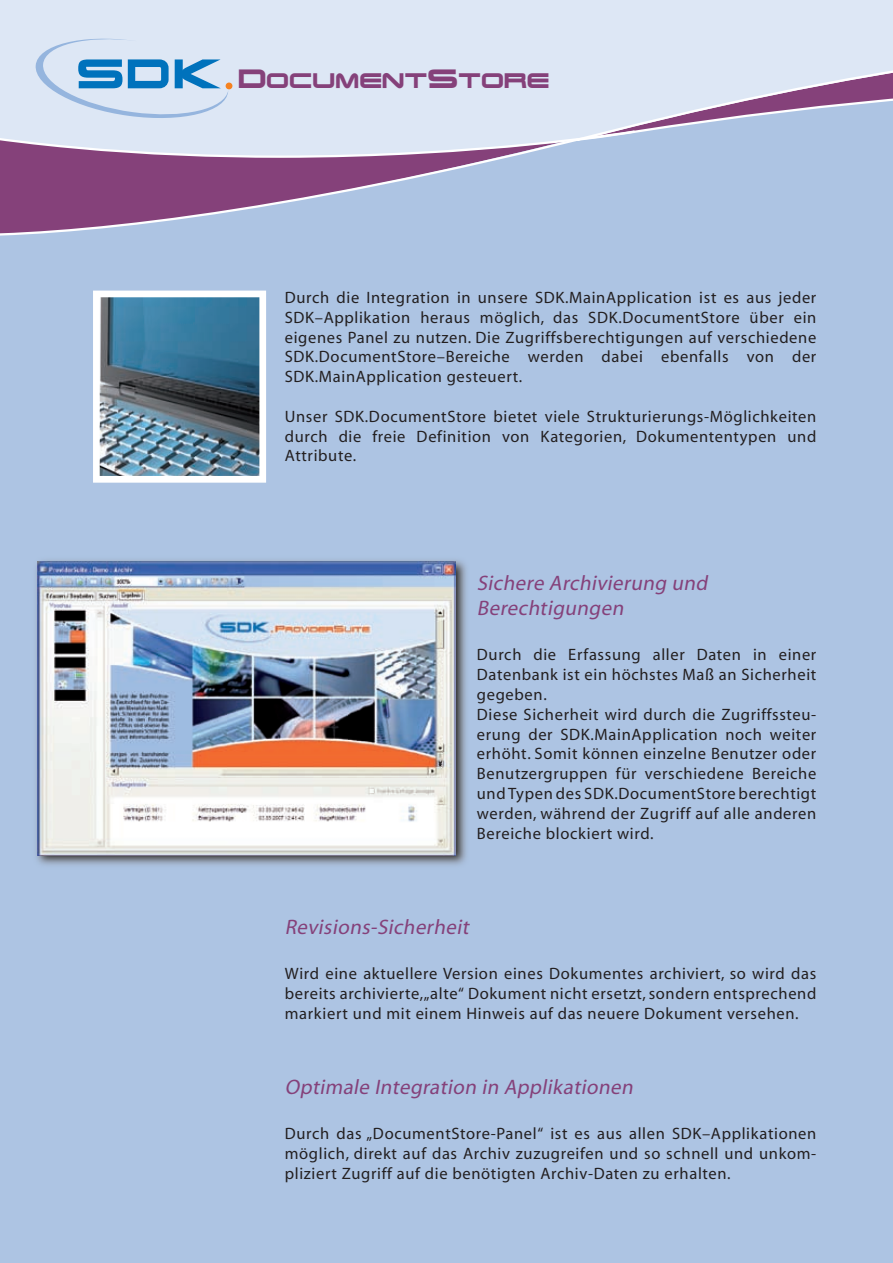
<style>
.page{position:relative;width:893px;height:1263px;background:#fff}
.page>*{position:absolute;margin:0;border:0;box-sizing:border-box;transform-origin:0 0}
.t1{font:italic 21px/25.2px "Myriad";color:#85417a}
.t2{font:20.1px "Terminator Real NFI";color:#85417a}
.t3{font:16.5px/19.8px "Myriad";letter-spacing:.04em;color:#231f20;text-align:justify}
.s1{font-size:25.2px}
</style>
<div class="page">
<div style="left:0;top:236px;width:893px;height:1026px;background:#adc4e3"></div>
<div style="left:0;top:0;width:893px;height:30px;background:#dde7f5"></div>
<svg style="left:0;top:30px;width:893px;height:206px;background:#adaacc"></svg>
<svg style="left:0;top:34px;width:635px;height:124px;background:#d1dcee"></svg>
<img style="left:93px;top:291px;width:173px;height:192px">
<img style="left:32px;top:556px;width:438px;height:313px">
<img style="left:37px;top:561px;width:419px;height:294px">
<p class="t2" style="left:238px;top:68px;width:313px"><span class="s1">D</span>OCUMENT<span class="s1">S</span>TORE</p>
<p class="t3" style="left:285px;top:288px;width:533px">Durch die Integration in unsere SDK.MainApplication ist es aus jeder SDK–Applikation heraus möglich, das SDK.DocumentStore über ein eigenes Panel zu nutzen. Die Zugriffsberechtigungen auf verschiedene SDK.DocumentStore–Bereiche werden dabei ebenfalls von der SDK.MainApplication gesteuert.</p>
<p class="t3" style="left:285px;top:407px;width:533px">Unser SDK.DocumentStore bietet viele Strukturierungs-Möglichkeiten durch die freie Definition von Kategorien, Dokumententypen und Attribute.</p>
<p class="t1" style="left:477px;top:571px;width:236px">Sichere Archivierung und<br>Berechtigungen</p>
<p class="t3" style="left:477px;top:646px;width:341px;text-align:left">Durch die Erfassung aller Daten in einer Datenbank ist ein höchstes Maß an Sicherheit gegeben.<br>Diese Sicherheit wird durch die Zugriffssteu&shy;erung der SDK.MainApplication noch weiter erhöht. Somit können einzelne Benutzer oder Benutzergruppen für verschiedene Bereiche und Typen des SDK.DocumentStore berechtigt werden, während der Zugriff auf alle anderen Bereiche blockiert wird.</p>
<p class="t1" style="left:285px;top:915px;width:189px">Revisions-Sicherheit</p>
<p class="t3" style="left:285px;top:964px;width:533px">Wird eine aktuellere Version eines Dokumentes archiviert, so wird das bereits archivierte, „alte“ Dokument nicht ersetzt, sondern entsprechend markiert und mit einem Hinweis auf das neuere Dokument versehen.</p>
<p class="t1" style="left:285px;top:1075px;width:353px">Optimale Integration in Applikationen</p>
<p class="t3" style="left:285px;top:1124px;width:533px">Durch das „DocumentStore-Panel“ ist es aus allen SDK–Applikationen möglich, direkt auf das Archiv zuzugreifen und so schnell und unkom&shy;pliziert Zugriff auf die benötigten Archiv-Daten zu erhalten.</p>
</div>
